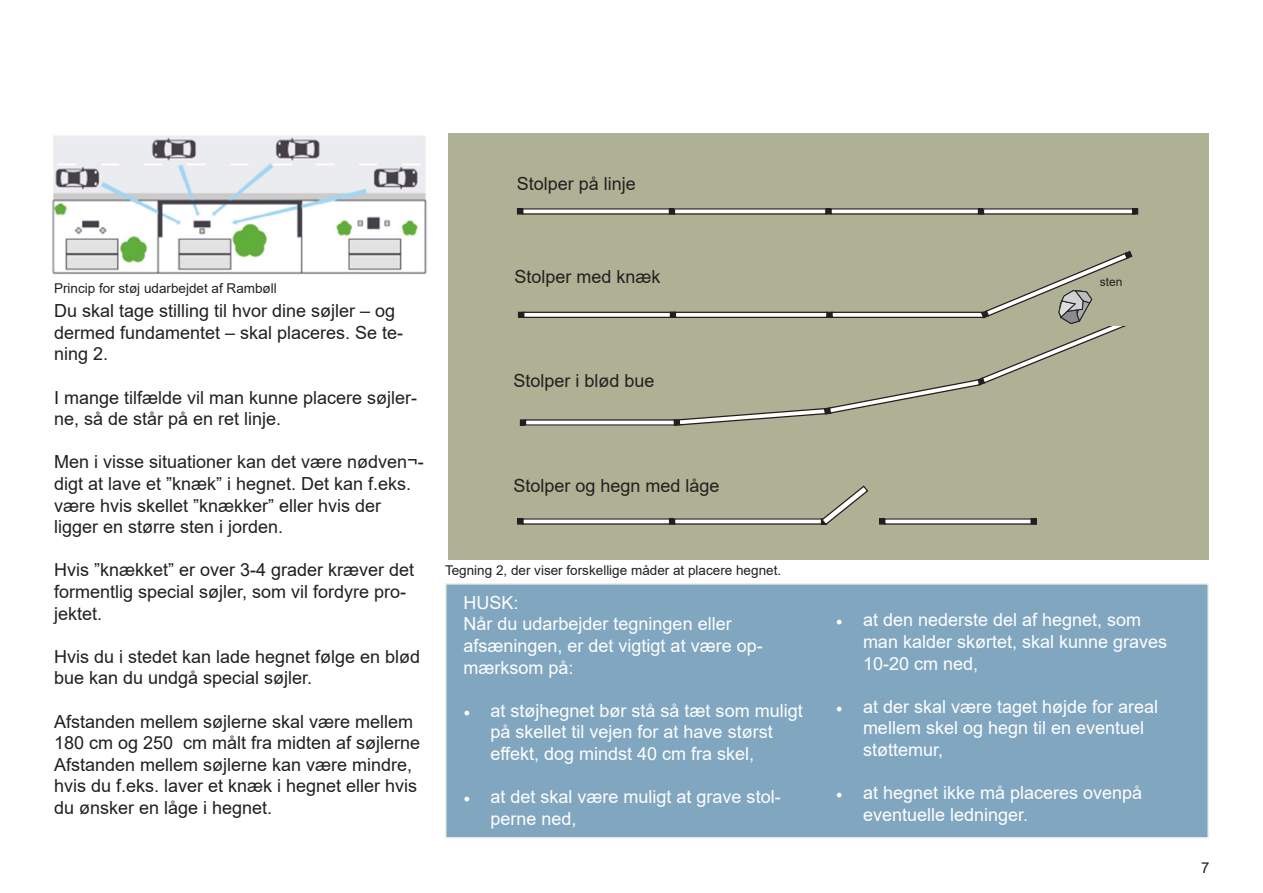
<style>
.page{position:relative;width:1263px;height:893px;background:#fff}
.page>*{position:absolute;margin:0;border:0;box-sizing:border-box;transform-origin:0 0}
.t1{font:18px/21.6px "Arial";color:#231f20}
.t2{font:18px/21.6px "Arial";color:#fff}
.t3{font:15px "Arial";color:#231f20}
.Paragraph_Style_1{font:13.5px "Arial";color:#231f20}
.t4{font:12px "Arial";color:#231f20}
.s1{font-family:"Minion Pro"}
</style>
<div class="page">
<img style="left:52px;top:136px;width:375px;height:139px">
<div style="left:445px;top:583px;width:764px;height:255px;background:#80a6c0;border:2px solid #dedecd"></div>
<div style="left:449px;top:445px;width:760px;height:115px;background:#afb194"></div>
<div style="left:523px;top:519px;width:151px;height:5px;background:#fff"></div>
<div style="left:522px;top:518px;width:153px;height:7px;border:1px solid #231f20"></div>
<div style="left:517px;top:518px;width:6px;height:7px;border:1px solid #231f20"></div>
<div style="left:669px;top:518px;width:6px;height:7px;border:1px solid #231f20"></div>
<div style="left:675px;top:519px;width:151px;height:5px;background:#fff"></div>
<div style="left:674px;top:518px;width:153px;height:7px;border:1px solid #231f20"></div>
<div style="left:879px;top:518px;width:6px;height:7px;border:1px solid #231f20"></div>
<div style="left:885px;top:519px;width:151px;height:5px;background:#fff"></div>
<div style="left:884px;top:518px;width:153px;height:7px;border:1px solid #231f20"></div>
<div style="left:1030px;top:518px;width:7px;height:7px;border:1px solid #231f20"></div>
<svg style="left:820px;top:485px;width:48px;height:41px"></svg>
<div style="left:449px;top:133px;width:760px;height:321px;background:#afb194"></div>
<div style="left:520px;top:419px;width:6px;height:7px;border:1px solid #231f20"></div>
<div style="left:525px;top:420px;width:152px;height:5px;background:#fff"></div>
<div style="left:525px;top:419px;width:153px;height:7px;border:1px solid #231f20"></div>
<div style="left:524px;top:312px;width:151px;height:5px;background:#fff"></div>
<div style="left:523px;top:312px;width:153px;height:6px;border:1px solid #231f20"></div>
<svg style="left:518px;top:312px;width:6px;height:6px"></svg>
<svg style="left:668px;top:250px;width:465px;height:176px"></svg>
<div style="left:523px;top:209px;width:151px;height:5px;background:#fff"></div>
<div style="left:522px;top:208px;width:153px;height:7px;border:1px solid #231f20"></div>
<div style="left:517px;top:208px;width:6px;height:7px;border:1px solid #231f20"></div>
<div style="left:669px;top:208px;width:6px;height:7px;border:1px solid #231f20"></div>
<div style="left:674px;top:209px;width:152px;height:5px;background:#fff"></div>
<div style="left:674px;top:208px;width:153px;height:7px;border:1px solid #231f20"></div>
<div style="left:825px;top:208px;width:7px;height:7px;border:1px solid #231f20"></div>
<div style="left:831px;top:209px;width:152px;height:5px;background:#fff"></div>
<div style="left:830px;top:208px;width:153px;height:7px;border:1px solid #231f20"></div>
<div style="left:978px;top:208px;width:6px;height:7px;border:1px solid #231f20"></div>
<div style="left:983px;top:209px;width:152px;height:5px;background:#fff"></div>
<div style="left:983px;top:208px;width:153px;height:7px;border:1px solid #231f20"></div>
<div style="left:1132px;top:208px;width:6px;height:7px;border:1px solid #231f20"></div>
<p class="t1" style="left:517px;top:172px;width:121px">Stolper på linje</p>
<p class="Paragraph_Style_1" style="left:54px;top:278px;width:224px">Princip for støj udarbejdet af Rambøll</p>
<p class="t1" style="left:54px;top:300px;width:351px">Du skal tage stilling til hvor dine søjler – og dermed fundamentet – skal placeres. Se te&shy;ning 2.</p>
<p class="t1" style="left:54px;top:386px;width:365px">I mange tilfælde vil man kunne placere søjler&shy;ne, så de står på en ret linje.</p>
<p class="t1" style="left:54px;top:451px;width:371px">Men i visse situationer kan det være nødven¬- digt at lave et ”knæk” i hegnet. Det kan f.eks. være hvis skellet ”knækker” eller hvis der ligger en større sten i jorden.</p>
<p class="t1" style="left:54px;top:559px;width:362px">Hvis ”knækket” er over 3-4 grader kræver det formentlig special søjler, som vil fordyre pro&shy;jektet.</p>
<p class="t1" style="left:54px;top:645px;width:368px">Hvis du i stedet kan lade hegnet følge en blød bue kan du undgå special søjler.</p>
<p class="t1" style="left:54px;top:710px;width:368px">Afstanden mellem søjlerne skal være mellem 180 cm og 250 cm målt fra midten af søjlerne Afstanden mellem søjlerne kan være mindre, hvis du f.eks. laver et knæk i hegnet eller hvis du ønsker en låge i hegnet.</p>
<p class="t1" style="left:514px;top:265px;width:148px">Stolper med knæk</p>
<p class="t1" style="left:513px;top:370px;width:143px">Stolper i blød bue</p>
<p class="t1" style="left:513px;top:475px;width:208px">Stolper og hegn med låge</p>
<p class="Paragraph_Style_1" style="left:445px;top:561px;width:338px">Tegning 2, der viser forskellige måder at placere hegnet.</p>
<p class="t2" style="left:463px;top:592px;width:57px">HUSK:</p>
<p class="t2" style="left:463px;top:613px;width:270px">Når du udarbejder tegningen eller</p>
<p class="t2" style="left:463px;top:635px;width:301px">afsæningen, er det vigtigt at være op&shy;mærksom på:</p>
<p class="t2" style="left:490px;top:700px;width:314px;text-indent:-27px"><span class="s1">•</span> at støjhegnet bør stå så tæt som muligt på skellet til vejen for at have størst effekt, dog mindst 40 cm fra skel,</p>
<p class="t2" style="left:490px;top:786px;width:292px;text-indent:-27px"><span class="s1">•</span> at det skal være muligt at grave stol&shy;perne ned,</p>
<p class="t4" style="left:1100px;top:274px;width:24px">sten</p>
<p class="t2" style="left:863px;top:609px;width:306px;text-indent:-27px"><span class="s1">•</span> at den nederste del af hegnet, som man kalder skørtet, skal kunne graves<br>10-20 cm ned,</p>
<p class="t2" style="left:863px;top:695px;width:297px;text-indent:-27px"><span class="s1">•</span> at der skal være taget højde for areal mellem skel og hegn til en eventuel støttemur,</p>
<p class="t2" style="left:863px;top:782px;width:281px;text-indent:-27px"><span class="s1">•</span> at hegnet ikke må placeres ovenpå eventuelle ledninger.</p>
<p class="t3" style="left:1201px;top:857px;width:10px">7</p>
</div>
